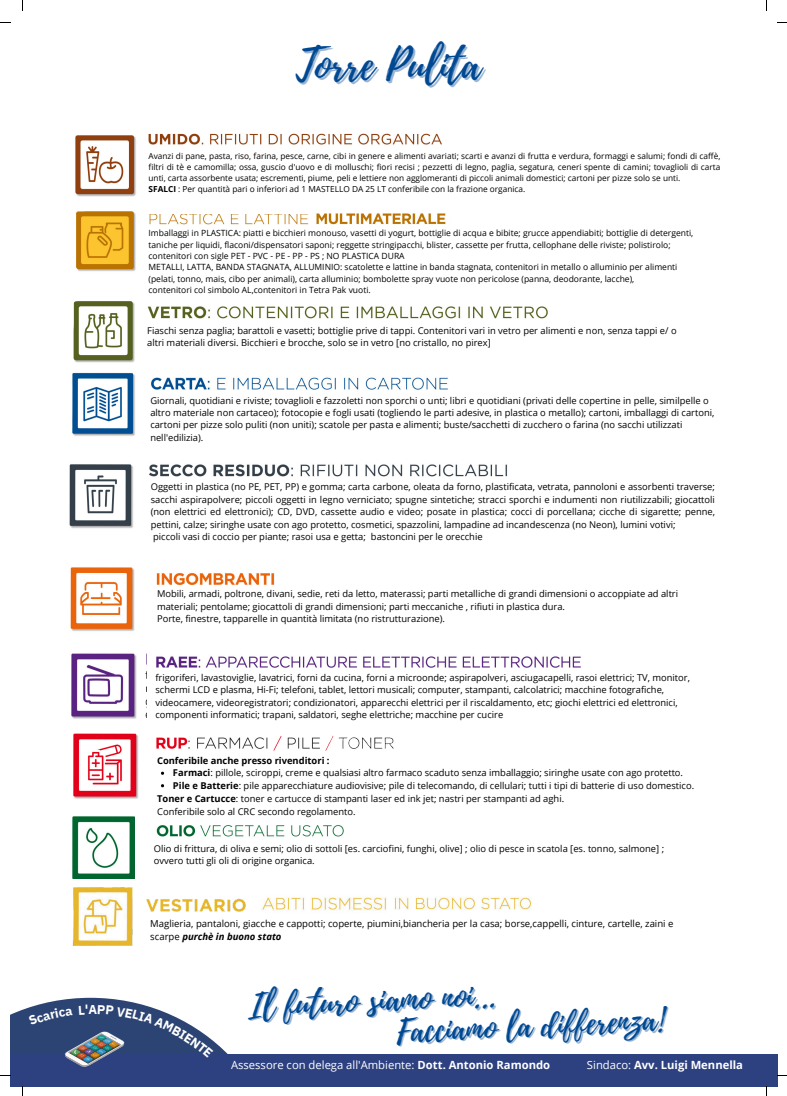
<style>
.page{position:relative;width:787px;height:1096px;background:#fff}
.page>*{position:absolute;margin:0;border:0;box-sizing:border-box;transform-origin:0 0}
.t1{font:43.12px "Playlist Script";color:#004892}
.t2{font:34.25px "Playlist Script";color:#004892}
.t3{font:32.75px "Playlist Script";color:#004892}
.t4{font:700 12.75px "IBM Plex Sans";color:#fff}
.t5{font:11.25px "Open Sans";color:#fff}
.t6{font:700 11.25px "Open Sans";color:#fff}
.t7{font:9.5px/12.8px "Open Sans";color:#000}
.t8{font:9.38px/12.5px "Open Sans";color:#000}
.t9{font:700 9.38px "Open Sans";color:#000}
.t10{font:8.5px "Open Sans";color:#000}
.t11{font:8.25px/11px "Open Sans";color:#000;text-align:justify}
.s1{font-weight:700}
.s2{font-weight:700;font-style:italic}
.s3{font-weight:400}
</style>
<div class="page">
<img style="left:75px;top:135px;width:61px;height:62px">
<img style="left:148px;top:134px;width:294px;height:11px">
<img style="left:316px;top:213px;width:130px;height:12px">
<img style="left:76px;top:211px;width:60px;height:60px">
<img style="left:73px;top:301px;width:62px;height:62px">
<img style="left:147px;top:306px;width:401px;height:13px">
<img style="left:72px;top:372px;width:63px;height:64px">
<img style="left:151px;top:377px;width:297px;height:13px">
<img style="left:69px;top:464px;width:64px;height:64px">
<img style="left:149px;top:464px;width:359px;height:13px">
<img style="left:156px;top:573px;width:119px;height:12px">
<img style="left:70px;top:567px;width:65px;height:64px">
<img style="left:156px;top:656px;width:425px;height:12px">
<img style="left:71px;top:653px;width:75px;height:66px">
<img style="left:73px;top:733px;width:66px;height:66px">
<img style="left:156px;top:736px;width:238px;height:15px">
<img style="left:156px;top:825px;width:188px;height:12px">
<img style="left:149px;top:214px;width:160px;height:11px">
<img style="left:72px;top:816px;width:62px;height:62px">
<img style="left:311px;top:897px;width:75px;height:14px">
<img style="left:394px;top:897px;width:138px;height:13px">
<img style="left:72px;top:887px;width:61px;height:58px">
<img style="left:121px;top:895px;width:183px;height:19px">
<svg style="left:10px;top:997px;width:218px;height:57px"></svg>
<div style="left:10px;top:1054px;width:767px;height:32px;background:#2d4181"></div>
<svg style="left:28px;top:1004px;width:185px;height:62px"></svg>
<p class="t4" style="left:88px;top:1000px;width:10px">A</p>
<p class="t1" style="left:296px;top:34px;width:187px">Torre Pulita</p>
<p class="t11" style="left:149px;top:150px;width:573px">Avanzi di pane, pasta, riso, farina, pesce, carne, cibi in genere e alimenti avariati; scarti e avanzi di frutta e verdura, formaggi e salumi; fondi di caffè, filtri di tè e camomilla; ossa, guscio d'uovo e di molluschi; fiori recisi ; pezzetti di legno, paglia, segatura, ceneri spente di camini; tovaglioli di carta unti, carta assorbente usata; escrementi, piume, peli e lettiere non agglomeranti di piccoli animali domestici; cartoni per pizze solo se unti.</p>
<p class="t11" style="left:149px;top:183px;width:378px"><span class="s1">SFALCI</span> : Per quantità pari o inferiori ad 1 MASTELLO DA 25 LT conferibile con la frazione organica.</p>
<p class="t10" style="left:149px;top:227px;width:546px">Imballaggi in PLASTICA: piatti e bicchieri monouso, vasetti di yogurt, bottiglie di acqua e bibite; grucce appendiabiti; bottiglie di detergenti,</p>
<p class="t10" style="left:149px;top:238px;width:524px">taniche per liquidi, flaconi/dispensatori saponi; reggette stringipacchi, blister, cassette per frutta, cellophane delle riviste; polistirolo;</p>
<p class="t10" style="left:149px;top:250px;width:258px">contenitori con sigle PET - PVC - PE - PP - PS ; NO PLASTICA DURA</p>
<p class="t10" style="left:149px;top:261px;width:530px">METALLI, LATTA, BANDA STAGNATA, ALLUMINIO: scatolette e lattine in banda stagnata, contenitori in metallo o alluminio per alimenti</p>
<p class="t10" style="left:149px;top:273px;width:487px">(pelati, tonno, mais, cibo per animali), carta alluminio; bombolette spray vuote non pericolose (panna, deodorante, lacche),</p>
<p class="t10" style="left:149px;top:284px;width:224px">contenitori col simbolo AL,contenitori in Tetra Pak vuoti.</p>
<p class="t8" style="left:147px;top:324px;width:531px">Fiaschi senza paglia; barattoli e vasetti; bottiglie prive di tappi. Contenitori vari in vetro per alimenti e non, senza tappi e/ o altri materiali diversi. Bicchieri e brocche, solo se in vetro [no cristallo, no pirex]</p>
<p class="t8" style="left:150px;top:393px;width:566px">Giornali, quotidiani e riviste; tovaglioli e fazzoletti non sporchi o unti; libri e quotidiani (privati delle copertine in pelle, similpelle o altro materiale non cartaceo); fotocopie e fogli usati (togliendo le parti adesive, in plastica o metallo); cartoni, imballaggi di cartoni, cartoni per pizze solo puliti (non uniti); scatole per pasta e alimenti; buste/sacchetti di zucchero o farina (no sacchi utilizzati nell'edilizia).</p>
<p class="t8" style="left:151px;top:480px;width:566px;text-align:justify">Oggetti in plastica (no PE, PET, PP) e gomma; carta carbone, oleata da forno, plastificata, vetrata, pannoloni e assorbenti traverse; sacchi aspirapolvere; piccoli oggetti in legno verniciato; spugne sintetiche; stracci sporchi e indumenti non riutilizzabili; giocattoli (non elettrici ed elettronici); CD, DVD, cassette audio e video; posate in plastica; cocci di porcellana; cicche di sigarette; penne, pettini, calze; siringhe usate con ago protetto, cosmetici, spazzolini, lampadine ad incandescenza (no Neon), lumini votivi;</p>
<p class="t8" style="left:153px;top:530px;width:331px">piccoli vasi di coccio per piante; rasoi usa e getta; bastoncini per le orecchie</p>
<p class="t8" style="left:157px;top:587px;width:523px">Mobili, armadi, poltrone, divani, sedie, reti da letto, materassi; parti metalliche di grandi dimensioni o accoppiate ad altri materiali; pentolame; giocattoli di grandi dimensioni; parti meccaniche , rifiuti in plastica dura.</p>
<p class="t8" style="left:157px;top:612px;width:289px">Porte, finestre, tapparelle in quantità limitata (no ristrutturazione).</p>
<p class="t8" style="left:155px;top:670px;width:536px">frigoriferi, lavastoviglie, lavatrici, forni da cucina, forni a microonde; aspirapolveri, asciugacapelli, rasoi elettrici; TV, monitor, schermi LCD e plasma, Hi-Fi; telefoni, tablet, lettori musicali; computer, stampanti, calcolatrici; macchine fotografiche, videocamere, videoregistratori; condizionatori, apparecchi elettrici per il riscaldamento, etc; giochi elettrici ed elettronici, componenti informatici; trapani, saldatori, seghe elettriche; macchine per cucire</p>
<p class="t9" style="left:157px;top:753px;width:174px">Conferibile anche presso rivenditori :</p>
<p class="t8" style="left:157px;top:792px;width:408px"><span class="s1">Toner e Cartucce</span>: toner e cartucce di stampanti laser ed ink jet; nastri per stampanti ad aghi.<br>Conferibile solo al CRC secondo regolamento.</p>
<p class="t8" style="left:173px;top:766px;width:512px"><span class="s1">Farmaci</span>: pillole, sciroppi, creme e qualsiasi altro farmaco scaduto senza imballaggio; siringhe usate con ago protetto.</p>
<p class="t8" style="left:173px;top:778px;width:523px"><span class="s1">Pile e Batterie</span>: pile apparecchiature audiovisive; pile di telecomando, di cellulari; tutti i tipi di batterie di uso domestico.</p>
<p class="t8" style="left:154px;top:841px;width:512px">Olio di frittura, di oliva e semi; olio di sottoli [es. carciofini, funghi, olive] ; olio di pesce in scatola [es. tonno, salmone] ;</p>
<p class="t8" style="left:154px;top:854px;width:162px">ovvero tutti gli oli di origine organica.</p>
<p class="t7" style="left:150px;top:917px;width:525px">Maglieria, pantaloni, giacche e cappotti; coperte, piumini,biancheria per la casa; borse,cappelli, cinture, cartelle, zaini e scarpe <span class="s2">purchè in buono stato</span></p>
<p class="t2" style="left:246px;top:982px;width:250px;rotate:-3deg">Il futuro siamo noi...</p>
<p class="t3" style="left:395px;top:1009px;width:269px;rotate:-3deg">Facciamo la differenza!</p>
<p class="t5" style="left:231px;top:1056px;width:321px">Assessore con delega all'Ambiente: <span class="s1">Dott. Antonio Ramondo</span></p>
<p class="t6" style="left:587px;top:1057px;width:158px"><span class="s3">Sindaco:</span> Avv. Luigi Mennella</p>
</div>
